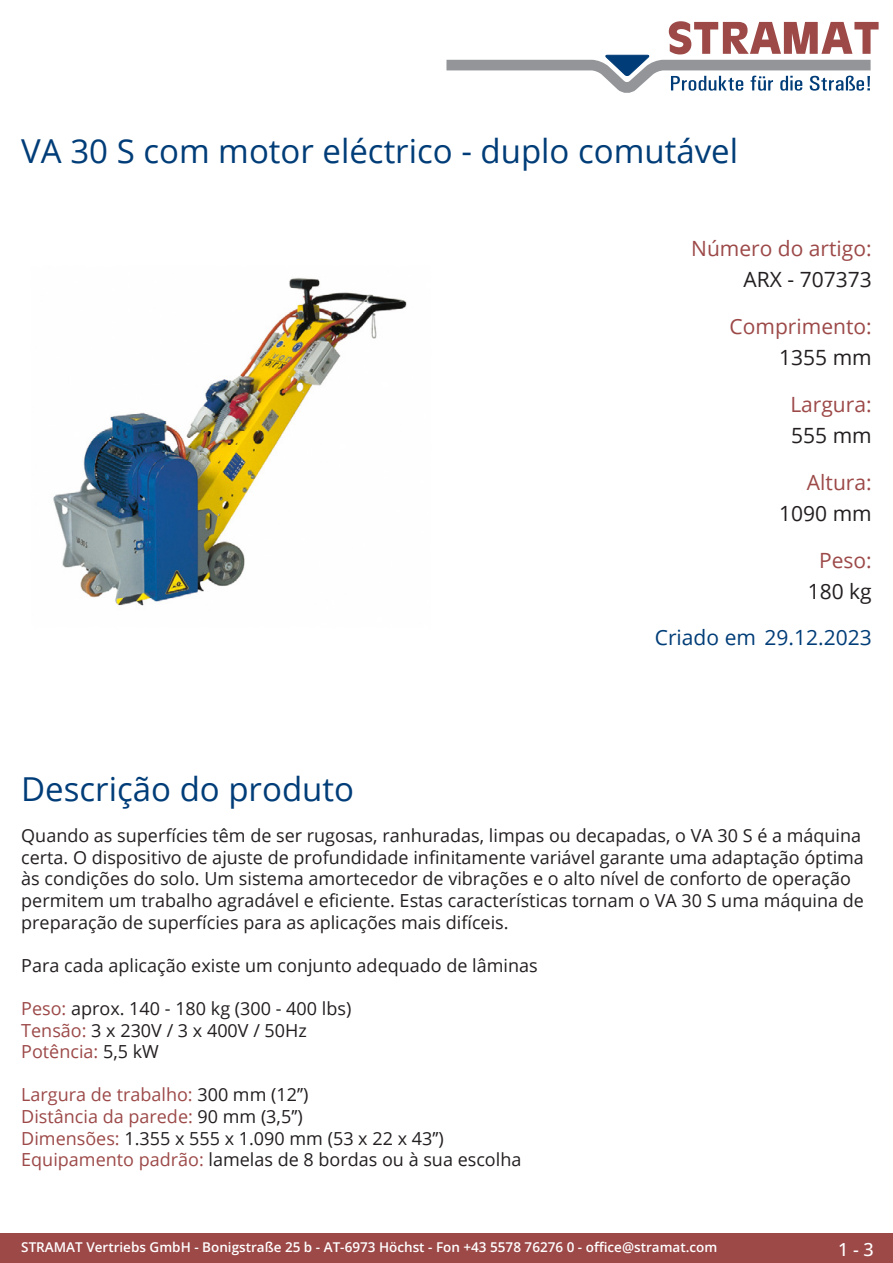
<style>
.page{position:relative;width:893px;height:1263px;background:#fff}
.page>*{position:absolute;margin:0;border:0;box-sizing:border-box;transform-origin:0 0}
.Produkttitel{font:33px "Open Sans";color:#003d78}
.TechDaten_Überschrif{font:21px "Open Sans";color:#9c4948}
.TechDaten_Inhalt{font:21px "Open Sans";color:#231f20}
.Erstellungsdatum{font:21px "Open Sans";color:#003d78}
.Beschreibung_Text{font:18px/21.6px "Open Sans";color:#231f20}
.t1{font:500 18px "Open Sans";color:#fff}
.t2{font:600 13.5px "Open Sans";color:#fff}
.s1{color:#9c4948}
</style>
<div class="page">
<div style="left:0;top:1233px;width:893px;height:30px;background:#9c4948"></div>
<svg style="left:446px;top:21px;width:433px;height:72px"></svg>
<img style="left:53px;top:278px;width:354px;height:328px">
<p class="Produkttitel" style="left:21px;top:128px;width:718px">VA 30 S com motor eléctrico - duplo comutável</p>
<p class="TechDaten_Überschrif" style="left:691px;top:234px;width:182px">Número do artigo:</p>
<p class="TechDaten_Inhalt" style="left:744px;top:265px;width:130px">ARX - 707373</p>
<p class="TechDaten_Überschrif" style="left:730px;top:312px;width:144px">Comprimento:</p>
<p class="TechDaten_Inhalt" style="left:779px;top:343px;width:94px">1355 mm</p>
<p class="TechDaten_Überschrif" style="left:790px;top:390px;width:83px">Largura:</p>
<p class="TechDaten_Inhalt" style="left:791px;top:421px;width:82px">555 mm</p>
<p class="TechDaten_Überschrif" style="left:807px;top:468px;width:66px">Altura:</p>
<p class="TechDaten_Inhalt" style="left:779px;top:499px;width:94px">1090 mm</p>
<p class="TechDaten_Überschrif" style="left:819px;top:546px;width:54px">Peso:</p>
<p class="TechDaten_Inhalt" style="left:808px;top:577px;width:66px">180 kg</p>
<p class="Erstellungsdatum" style="left:655px;top:623px;width:218px">Criado em 29.12.2023</p>
<p class="Produkttitel" style="left:21px;top:766px;width:334px">Descrição do produto</p>
<p class="Beschreibung_Text" style="left:21px;top:824px;width:844px">Quando as superfícies têm de ser rugosas, ranhuradas, limpas ou decapadas, o VA 30 S é a máquina certa. O dispositivo de ajuste de profundidade infinitamente variável garante uma adaptação óptima às condições do solo. Um sistema amortecedor de vibrações e o alto nível de conforto de operação permitem um trabalho agradável e eficiente. Estas características tornam o VA 30 S uma máquina de preparação de superfícies para as aplicações mais difíceis.</p>
<p class="Beschreibung_Text" style="left:21px;top:954px;width:518px">Para cada aplicação existe um conjunto adequado de lâminas</p>
<p class="Beschreibung_Text" style="left:21px;top:997px;width:332px"><span class="s1">Peso:</span> aprox. 140 - 180 kg (300 - 400 lbs)<br><span class="s1">Tensão:</span> 3 x 230V / 3 x 400V / 50Hz<br><span class="s1">Potência:</span> 5,5 kW</p>
<p class="Beschreibung_Text" style="left:21px;top:1083px;width:502px"><span class="s1">Largura de trabalho:</span> 300 mm (12’’)<br><span class="s1">Distância da parede:</span> 90 mm (3,5’’)<br><span class="s1">Dimensões:</span> 1.355 x 555 x 1.090 mm (53 x 22 x 43’’)<br><span class="s1">Equipamento padrão:</span> lamelas de 8 bordas ou à sua escolha</p>
<p class="t2" style="left:21px;top:1238px;width:698px">STRAMAT Vertriebs GmbH - Bonigstraße 25 b - AT-6973 Höchst - Fon +43 5578 76276 0 - office@stramat.com</p>
<p class="t1" style="left:838px;top:1237px;width:37px">1 - 3</p>
</div>
